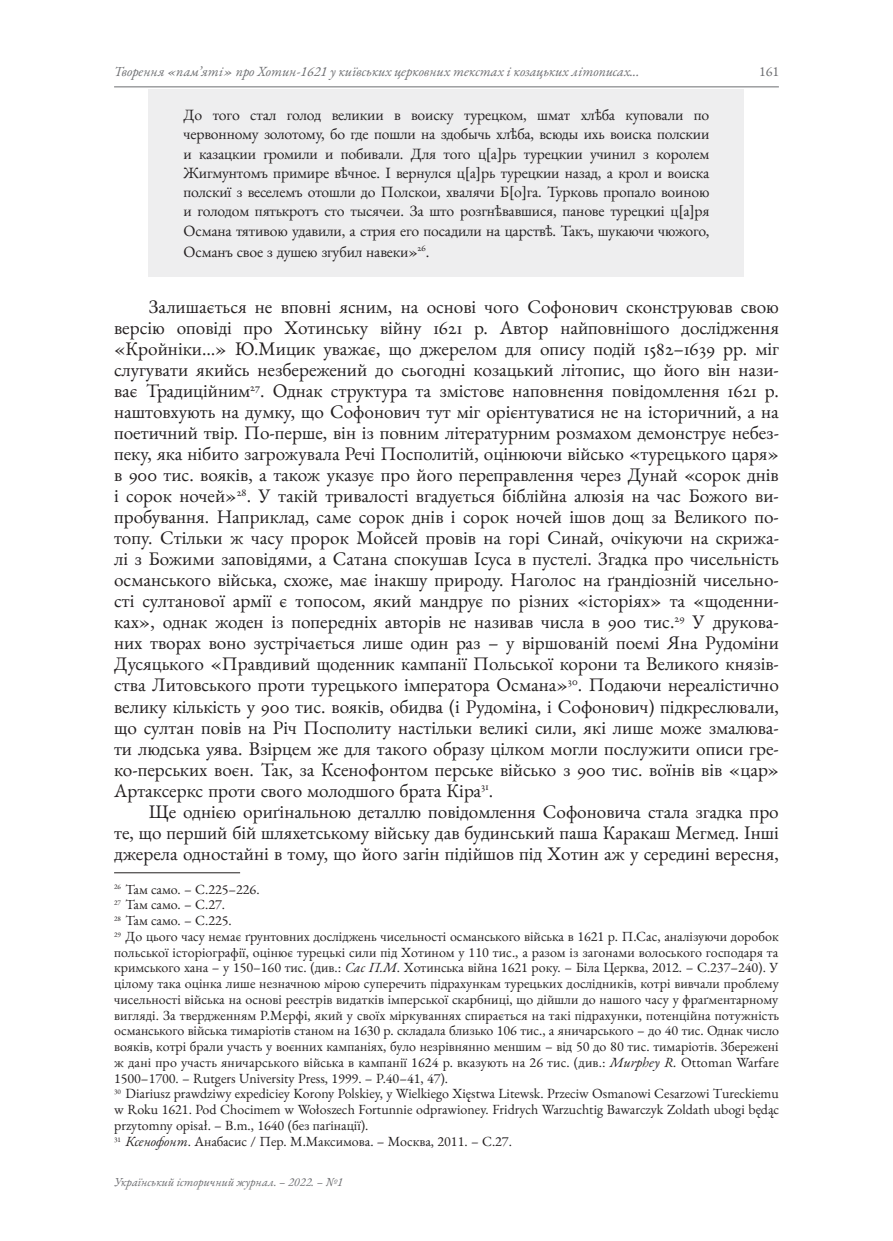
<style>
.page{position:relative;width:893px;height:1241px;background:#fff}
.page>*{position:absolute;margin:0;border:0;box-sizing:border-box;transform-origin:0 0}
.t1{font:19.25px/21px "EB Garamond";color:#231f20;text-align:justify}
.t2{font:15.75px/19.2px "EB Garamond";letter-spacing:-.01em;color:#231f20;text-align:justify}
.t3{font:14px/15.8px "EB Garamond";color:#231f20}
.t4{font:italic 14px "EB Garamond";color:#6c6d70}
.t5{font:14px "EB Garamond";color:#6c6d70}
.t6{font:italic 12.25px "EB Garamond";color:#6c6d70}
.s1{font-style:italic}
</style>
<div class="page">
<hr style="left:114px;top:87px;width:665px;height:1px;background:#6c6d70">
<div style="left:149px;top:89px;width:595px;height:188px;background:#eeeeef"></div>
<hr style="left:114px;top:872px;width:126px;height:1px;background:#231f20">
<p class="t4" style="left:114px;top:62px;width:527px">Творення «пам’яті» про Хотин-1621 у київських церковних текстах і козацьких літописах...</p>
<p class="t5" style="left:759px;top:62px;width:22px">161</p>
<p class="t2" style="left:184px;top:105px;width:527px">До того стал голод великии в воиску турецком, шмат хлѣба куповали по червонному золотому, бо где пошли на здобычь хлѣба, всюды ихь воиска полскии и казацкии громили и побивали. Для того ц[а]рь турецкии учинил з королем Жигмунтомъ примире вѣчное. I вернулся ц[а]рь турецкии назад, а крол и воиска полскиї з веселемъ отошли до Полскои, хвалячи Б[o]га. Турковь пропало воиною и голодом пятькротъ сто тысячєи. За што розгнѣвавшися, панове турецкиі ц[а]ря Османа тятивою удавили, а стрия его посадили на царствѣ. Такъ, шукаючи чюжого,</p>
<p class="t2" style="left:184px;top:242px;width:248px">Османъ свое з душею згубил навеки»<sup>26</sup>.</p>
<p class="t1" style="left:114px;top:296px;width:666px;text-indent:35px">Залишається не вповні ясним, на основі чого Софонович сконструював свою версію оповіді про Хотинську війну 1621 р. Автор найповнішого дослідження «Кройніки…» Ю.Мицик уважає, що джерелом для опису подій 1582–1639 рр. міг слугувати якийсь незбережений до сьогодні козацький літопис, що його він нази&shy;ває Традиційним<sup>27</sup>. Однак структура та змістове наповнення повідомлення 1621 р. наштовхують на думку, що Софонович тут міг орієнтуватися не на історичний, а на поетичний твір. По-перше, він із повним літературним розмахом демонструє небез&shy;пеку, яка нібито загрожувала Речі Посполитій, оцінюючи військо «турецького царя» в 900 тис. вояків, а також указує про його переправлення через Дунай «сорок днів і сорок ночей»<sup>28</sup>. У такій тривалості вгадується біблійна алюзія на час Божого ви&shy;пробування. Наприклад, саме сорок днів і сорок ночей ішов дощ за Великого по&shy;топу. Стільки ж часу пророк Мойсей провів на горі Синай, очікуючи на скрижа&shy;лі з Божими заповідями, а Сатана спокушав Ісуса в пустелі. Згадка про чисельність османського війська, схоже, має інакшу природу. Наголос на ґрандіозній чисельно&shy;сті султанової армії є топосом, який мандрує по різних «історіях» та «щоденни&shy;ках», однак жоден із попередніх авторів не називав числа в 900 тис.<sup>29</sup> У друкова&shy;них творах воно зустрічається лише один раз – у віршованій поемі Яна Рудоміни Дусяцького «Правдивий щоденник кампанії Польської корони та Великого князів&shy;ства Литовського проти турецького імператора Османа»<sup>30</sup>. Подаючи нереалістично велику кількість у 900 тис. вояків, обидва (і Рудоміна, і Софонович) підкреслювали, що султан повів на Річ Посполиту настільки великі сили, які лише може змалюва&shy;ти людська уява. Взірцем же для такого образу цілком могли послужити описи гре&shy;ко-перських воєн. Так, за Ксенофонтом перське військо з 900 тис. воїнів вів «цар» Артаксеркс проти свого молодшого брата Кіра<sup>31</sup>.</p>
<p class="t1" style="left:114px;top:800px;width:666px;text-indent:35px">Ще однією ориґінальною деталлю повідомлення Софоновича стала згадка про те, що перший бій шляхетському війську дав будинський паша Каракаш Мегмед. Інші джерела одностайні в тому, що його загін підійшов під Хотин аж у середині вересня,</p>
<p class="t3" style="left:114px;top:880px;width:667px"><sup>26</sup> Там само. – С.225–226.<br><sup>27</sup> Там само. – С.27.<br><sup>28</sup> Там само. – С.225.<br><sup>29</sup> До цього часу немає ґрунтовних досліджень чисельності османського війська в 1621 р. П.Сас, аналізуючи доробок польської історіографії, оцінює турецькі сили під Хотином у 110 тис., а разом із загонами волоського господаря та кримського хана – у 150–160 тис. (див.: <span class="s1">Сас П.М</span>. Хотинська війна 1621 року. – Біла Церква, 2012. – С.237–240). У цілому така оцінка лише незначною мірою суперечить підрахункам турецьких дослідників, котрі вивчали проблему чисельності війська на основі реєстрів видатків імперської скарбниці, що дійшли до нашого часу у фраґментарному вигляді. За твердженням Р.Мерфі, який у своїх міркуваннях спирається на такі підрахунки, потенційна потужність османського війська тимаріотів станом на 1630 р. складала близько 106 тис., а яничарського – до 40 тис. Однак число вояків, котрі брали участь у воєнних кампаніях, було незрівнянно меншим – від 50 до 80 тис. тимаріотів. Збережені ж дані про участь яничарського війська в кампанії 1624 р. вказують на 26 тис. (див.: <span class="s1">Murphey R.</span> Ottoman Warfare 1500–1700. – Rutgers University Press, 1999. – P.40–41, 47).<br><sup>30</sup> Diariusz prawdziwy expediciey Korony Polskiey, y Wielkiego Xięstwa Litewsk. Przeciw Osmanowi Cesarzowi Tureckiemu w Roku 1621. Pod Chocimem w Wołoszech Fortunnie odprawioney. Fridrych Warzuchtig Bawarczyk Zoldath ubogi będąc przytomny opisał. – B.m., 1640 (без паґінації).<br><sup>31</sup> <span class="s1">Ксенофонт</span>. Анабасис / Пер. М.Максимова. – Москва, 2011. – С.27.</p>
<p class="t6" style="left:114px;top:1173px;width:230px">Український історичний журнал. – 2022. – №1</p>
</div>
